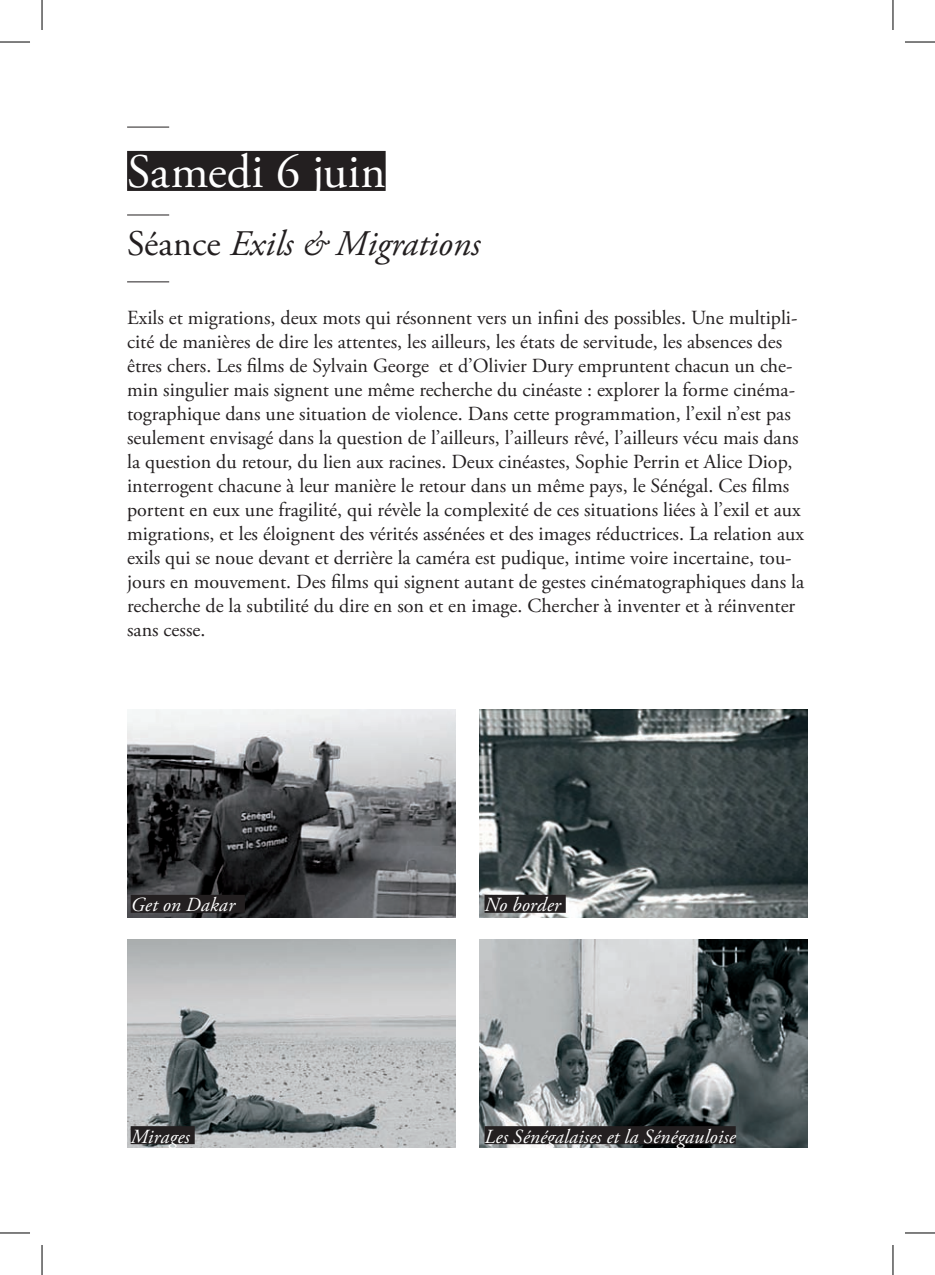
<style>
.page{position:relative;width:935px;height:1275px;background:#fff}
.page>*{position:absolute;margin:0;border:0;box-sizing:border-box;transform-origin:0 0}
.t1{font:48px "Adobe Garamond Pro";color:#fff}
.t2{font:italic 36px "Adobe Garamond Pro";color:#231f20}
.t3{font:20px/24px "Adobe Garamond Pro";color:#231f20}
.t4{font:italic 20px "Adobe Garamond Pro";letter-spacing:.01em;color:#fff}
.s1{font-style:normal}
.s2{font-size:32px}
</style>
<div class="page">
<hr style="left:127px;top:127px;width:42px;height:1px;background:#231f20">
<div style="left:127px;top:151px;width:258px;height:40px;background:#231f20"></div>
<img style="left:127px;top:940px;width:328px;height:208px">
<img style="left:127px;top:709px;width:328px;height:208px">
<img style="left:479px;top:940px;width:328px;height:208px">
<img style="left:479px;top:709px;width:328px;height:208px">
<div style="left:131px;top:895px;width:114px;height:18px;background:#231f20"></div>
<div style="left:131px;top:1126px;width:64px;height:18px;background:#231f20"></div>
<div style="left:484px;top:895px;width:81px;height:18px;background:#231f20"></div>
<div style="left:484px;top:1126px;width:251px;height:18px;background:#231f20"></div>
<hr style="left:127px;top:215px;width:42px;height:1px;background:#231f20">
<hr style="left:127px;top:281px;width:42px;height:1px;background:#231f20">
<hr style="left:0;top:42px;width:30px;height:1px;background:#000">
<hr style="left:904px;top:42px;width:30px;height:1px;background:#000">
<hr style="left:0;top:1232px;width:30px;height:1px;background:#000">
<hr style="left:904px;top:1232px;width:30px;height:1px;background:#000">
<hr style="left:42px;top:0;width:1px;height:30px;background:#000">
<hr style="left:42px;top:1245px;width:1px;height:30px;background:#000">
<hr style="left:892px;top:0;width:1px;height:30px;background:#000">
<hr style="left:892px;top:1245px;width:1px;height:30px;background:#000">
<h1 class="t1" style="left:127px;top:143px;width:260px">Samedi 6 juin</h1>
<h2 class="t2" style="left:127px;top:222px;width:355px"><span class="s1">Séance</span> Exils <span class="s2">&amp;</span> Migrations</h2>
<p class="t3" style="left:127px;top:306px;width:678px">Exils et migrations, deux mots qui résonnent vers un infini des possibles. Une multipli&shy;cité de manières de dire les attentes, les ailleurs, les états de servitude, les absences des êtres chers. Les films de Sylvain George et d’Olivier Dury empruntent chacun un che&shy;min singulier mais signent une même recherche du cinéaste : explorer la forme cinéma&shy;tographique dans une situation de violence. Dans cette programmation, l’exil n’est pas seulement envisagé dans la question de l’ailleurs, l’ailleurs rêvé, l’ailleurs vécu mais dans la question du retour, du lien aux racines. Deux cinéastes, Sophie Perrin et Alice Diop, interrogent chacune à leur manière le retour dans un même pays, le Sénégal. Ces films portent en eux une fragilité, qui révèle la complexité de ces situations liées à l’exil et aux migrations, et les éloignent des vérités assénées et des images réductrices. La relation aux exils qui se noue devant et derrière la caméra est pudique, intime voire incertaine, tou&shy;jours en mouvement. Des films qui signent autant de gestes cinématographiques dans la recherche de la subtilité du dire en son et en image. Chercher à inventer et à réinventer sans cesse.</p>
<p class="t4" style="left:131px;top:893px;width:106px">Get on Dakar</p>
<p class="t4" style="left:131px;top:1124px;width:60px">Mirages</p>
<p class="t4" style="left:484px;top:893px;width:78px">No border</p>
<p class="t4" style="left:484px;top:1124px;width:253px">Les Sénégalaises et la Sénégauloise</p>
</div>
